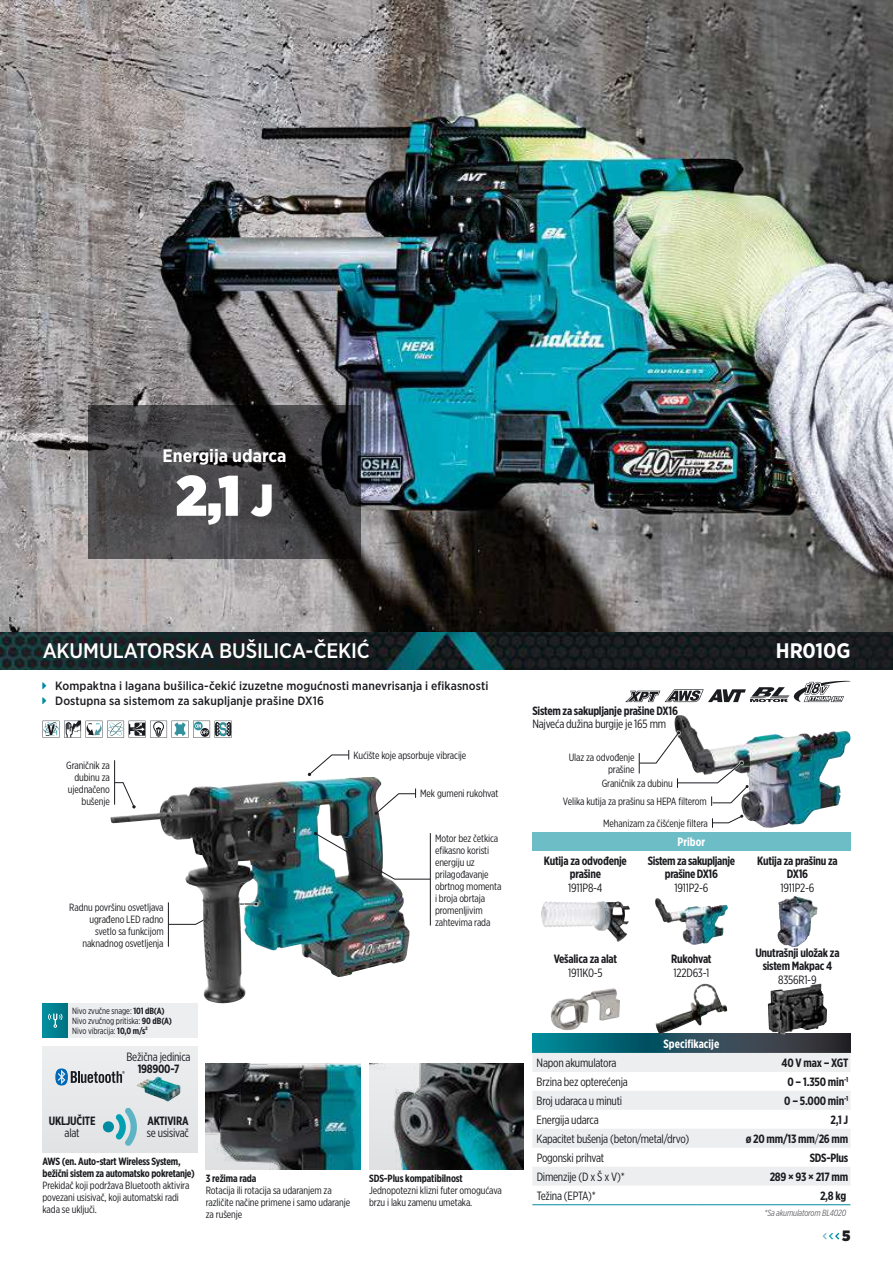
<style>
.page{position:relative;width:893px;height:1263px;background:#fff}
.page>*{position:absolute;margin:0;border:0;box-sizing:border-box;transform-origin:0 0}
.t1{font:900 57px "Gotham Narrow";color:#fff}
.t2{font:500 21px "Gotham Narrow";letter-spacing:-.01em;color:#fff}
.t3{font:700 21px "Gotham Narrow";letter-spacing:-.01em;color:#fff}
.t4{font:700 18px "Gotham Narrow";color:#fff}
.t5{font:900 15px "Gotham Narrow";color:#1b1c20}
.t6{font:700 12px/13.5px "Gotham X Narrow";letter-spacing:-.02em;color:#1b1c20;text-align:center}
.t7{font:12px "Gotham X Narrow";letter-spacing:-.02em;color:#1b1c20}
.t8{font:500 12px/15px "Gotham Narrow";letter-spacing:.01em;color:#1b1c20}
.t9{font:700 12px "Gotham X Narrow";color:#fff}
.t10{font:10.5px/12px "Gotham X Narrow";letter-spacing:-.01em;color:#1b1c20}
.t11{font:700 10.5px/12px "Gotham X Narrow";letter-spacing:-.02em;color:#1b1c20}
.t12{font:9px/9.8px "Gotham X Narrow";letter-spacing:-.01em;color:#1b1c20}
.t13{font:italic 9px "Gotham X Narrow";letter-spacing:-.02em;color:#68676c}
.s1{font-size:45px}
.s2{font-weight:700}
.s3{font-weight:400}
</style>
<div class="page">
<img style="left:0;top:631px;width:893px;height:39px">
<img style="left:0;top:0;width:893px;height:631px">
<img style="left:111px;top:777px;width:243px;height:226px">
<img style="left:675px;top:715px;width:175px;height:113px">
<svg style="left:314px;top:832px;width:116px;height:47px"></svg>
<div style="left:639px;top:730px;width:42px;height:34px;background:#fff"></div>
<div style="left:712px;top:814px;width:32px;height:10px;background:#fff"></div>
<svg style="left:43px;top:721px;width:189px;height:17px"></svg>
<div style="left:43px;top:1046px;width:154px;height:106px;background:#e6e8e9"></div>
<img style="left:369px;top:1063px;width:155px;height:106px">
<img style="left:206px;top:1063px;width:155px;height:106px">
<svg style="left:532px;top:1034px;width:318px;height:19px;background:#1f5360"></svg>
<svg style="left:532px;top:1053px;width:318px;height:132px"></svg>
<hr style="left:532px;top:1204px;width:165px;height:1px;background:#008ba0">
<hr style="left:697px;top:1204px;width:153px;height:1px;background:#008ba0">
<svg style="left:114px;top:782px;width:22px;height:26px"></svg>
<hr style="left:114px;top:760px;width:1px;height:45px;background:#1b1c20">
<svg style="left:712px;top:815px;width:31px;height:13px"></svg>
<svg style="left:639px;top:731px;width:110px;height:75px"></svg>
<div style="left:43px;top:1003px;width:25px;height:34px;background:linear-gradient(to bottom,#008090,#008090)"></div>
<div style="left:68px;top:1003px;width:129px;height:34px;background:#edeeef"></div>
<svg style="left:48px;top:1013px;width:15px;height:15px"></svg>
<svg style="left:375px;top:788px;width:41px;height:27px"></svg>
<hr style="left:430px;top:833px;width:1px;height:92px;background:#1b1c20">
<svg style="left:308px;top:750px;width:41px;height:26px"></svg>
<hr style="left:168px;top:902px;width:1px;height:45px;background:#1b1c20">
<div style="left:532px;top:832px;width:318px;height:19px;background:#6dbdc7"></div>
<img style="left:541px;top:901px;width:86px;height:41px">
<img style="left:655px;top:898px;width:73px;height:47px">
<img style="left:777px;top:896px;width:40px;height:51px">
<img style="left:551px;top:988px;width:69px;height:42px">
<img style="left:656px;top:984px;width:71px;height:51px">
<img style="left:768px;top:984px;width:52px;height:34px">
<svg style="left:625px;top:681px;width:225px;height:21px"></svg>
<svg style="left:168px;top:902px;width:90px;height:23px"></svg>
<svg style="left:103px;top:1107px;width:34px;height:39px"></svg>
<svg style="left:55px;top:1068px;width:70px;height:17px"></svg>
<img style="left:137px;top:1077px;width:43px;height:24px">
<svg style="left:822px;top:1233px;width:17px;height:6px"></svg>
<svg style="left:88px;top:405px;width:273px;height:153px;background:#3c3b3d"></svg>
<h3 class="t4" style="left:163px;top:444px;width:125px">Energija udarca</h3>
<h1 class="t1" style="left:176px;top:457px;width:99px">2,1 <span class="s1">J</span></h1>
<h2 class="t2" style="left:43px;top:637px;width:329px">AKUMULATORSKA BUŠILICA-ČEKIĆ</h2>
<h2 class="t3" style="left:776px;top:637px;width:76px">HR010G</h2>
<p class="t8" style="left:55px;top:678px;width:435px">Kompaktna i lagana bušilica-čekić izuzetne mogućnosti manevrisanja i efikasnosti<br>Dostupna sa sistemom za sakupljanje prašine DX16</p>
<p class="t6" style="left:532px;top:704px;width:147px">Sistem za sakupljanje prašine DX16</p>
<p class="t7" style="left:532px;top:717px;width:135px">Najveća dužina burgije je 165 mm</p>
<p class="t10" style="left:353px;top:749px;width:114px">Kućište koje apsorbuje vibracije</p>
<p class="t10" style="left:66px;top:759px;width:45px;text-align:right">Graničnik za dubinu za ujednačeno bušenje</p>
<p class="t10" style="left:569px;top:752px;width:67px;text-align:right">Ulaz za odvođenje prašine</p>
<p class="t10" style="left:602px;top:777px;width:73px">Graničnik za dubinu</p>
<p class="t10" style="left:603px;top:817px;width:106px">Mehanizam za čišćenje filtera</p>
<p class="t10" style="left:420px;top:787px;width:80px">Mek gumeni rukohvat</p>
<p class="t10" style="left:435px;top:832px;width:68px">Motor bez četkica efikasno koristi energiju uz prilagođavanje obrtnog momenta i broja obrtaja promenljivim zahtevima rada</p>
<p class="t10" style="left:563px;top:795px;width:145px">Velika kutija za prašinu sa HEPA filterom</p>
<p class="t9" style="left:678px;top:835px;width:29px">Pribor</p>
<p class="t6" style="left:544px;top:854px;width:85px">Kutija za odvođenje prašine</p>
<p class="t7" style="left:568px;top:880px;width:36px">1911P8-4</p>
<p class="t6" style="left:648px;top:854px;width:89px">Sistem za sakupljanje prašine DX16</p>
<p class="t7" style="left:674px;top:880px;width:35px">1911P2-6</p>
<p class="t10" style="left:69px;top:901px;width:96px;text-align:right">Radnu površinu osvetljava ugrađeno LED radno svetlo sa funkcijom naknadnog osvetljenja</p>
<p class="t12" style="left:72px;top:1006px;width:101px">Nivo zvučne snage: <span class="s2">101 dB(A)<br></span>Nivo zvučnog pritiska: <span class="s2">90 dB(A)<br></span>Nivo vibracija: <span class="s2">10,0 m/s²</span></p>
<p class="t6" style="left:554px;top:952px;width:65px">Vešalica za alat</p>
<p class="t7" style="left:568px;top:965px;width:36px">1911K0-5</p>
<p class="t6" style="left:671px;top:952px;width:42px">Rukohvat</p>
<p class="t7" style="left:674px;top:965px;width:37px">122D63-1</p>
<p class="t9" style="left:663px;top:1037px;width:57px">Specifikacije</p>
<p class="t6" style="left:757px;top:854px;width:82px">Kutija za prašinu za<br>DX16</p>
<p class="t7" style="left:780px;top:880px;width:35px">1911P2-6</p>
<p class="t6" style="left:755px;top:946px;width:86px">Unutrašnji uložak za sistem Makpac 4</p>
<p class="t7" style="left:778px;top:972px;width:40px">8356R1-9</p>
<p class="t7" style="left:127px;top:1050px;width:66px">Bežična jedinica</p>
<p class="t6" style="left:138px;top:1062px;width:43px">198900-7</p>
<p class="t6" style="left:49px;top:1114px;width:48px">UKLJUČITE</p>
<p class="t7" style="left:65px;top:1126px;width:16px">alat</p>
<p class="t6" style="left:147px;top:1114px;width:43px">AKTIVIRA</p>
<p class="t7" style="left:147px;top:1126px;width:43px">se usisivač</p>
<p class="t11" style="left:43px;top:1155px;width:154px">AWS (en. Auto-start Wireless System, bežični sistem za automatsko pokretanje)</p>
<p class="t10" style="left:43px;top:1179px;width:148px">Prekidač koji podržava Bluetooth aktivira povezani usisivač, koji automatski radi kada se uključi.</p>
<p class="t11" style="left:206px;top:1172px;width:52px">3 režima rada</p>
<p class="t10" style="left:206px;top:1184px;width:146px">Rotacija ili rotacija sa udaranjem za različite načine primene i samo udaranje za rušenje</p>
<p class="t11" style="left:369px;top:1172px;width:95px">SDS-Plus kompatibilnost</p>
<p class="t10" style="left:369px;top:1184px;width:134px">Jednopotezni klizni futer omogućava brzu i laku zamenu umetaka.</p>
<p class="t7" style="left:537px;top:1056px;width:81px">Napon akumulatora</p>
<p class="t6" style="left:782px;top:1056px;width:68px">40 V max – XGT</p>
<p class="t7" style="left:537px;top:1075px;width:93px">Brzina bez opterećenja</p>
<p class="t6" style="left:787px;top:1075px;width:62px">0 – 1.350 min<sup>-1</sup></p>
<p class="t7" style="left:537px;top:1094px;width:87px">Broj udaraca u minuti</p>
<p class="t6" style="left:784px;top:1094px;width:66px">0 – 5.000 min<sup>-1</sup></p>
<p class="t7" style="left:537px;top:1113px;width:64px">Energija udarca</p>
<p class="t6" style="left:831px;top:1113px;width:19px">2,1 J</p>
<p class="t7" style="left:537px;top:1132px;width:154px">Kapacitet bušenja (beton/metal/drvo)</p>
<p class="t6" style="left:746px;top:1132px;width:104px">ø 20 mm/13 mm<span class="s3">/</span>26 mm</p>
<p class="t7" style="left:537px;top:1150px;width:69px">Pogonski prihvat</p>
<p class="t6" style="left:810px;top:1151px;width:40px">SDS-Plus</p>
<p class="t7" style="left:537px;top:1169px;width:90px">Dimenzije (D x Š x V)*</p>
<p class="t6" style="left:770px;top:1170px;width:80px">289 × 93 × 217 mm</p>
<p class="t7" style="left:537px;top:1188px;width:61px">Težina (EPTA)*</p>
<p class="t6" style="left:820px;top:1189px;width:28px">2,8 kg</p>
<p class="t13" style="left:764px;top:1208px;width:83px">*Sa akumulatorom BL4020</p>
<h3 class="t5" style="left:842px;top:1225px;width:10px">5</h3>
</div>
